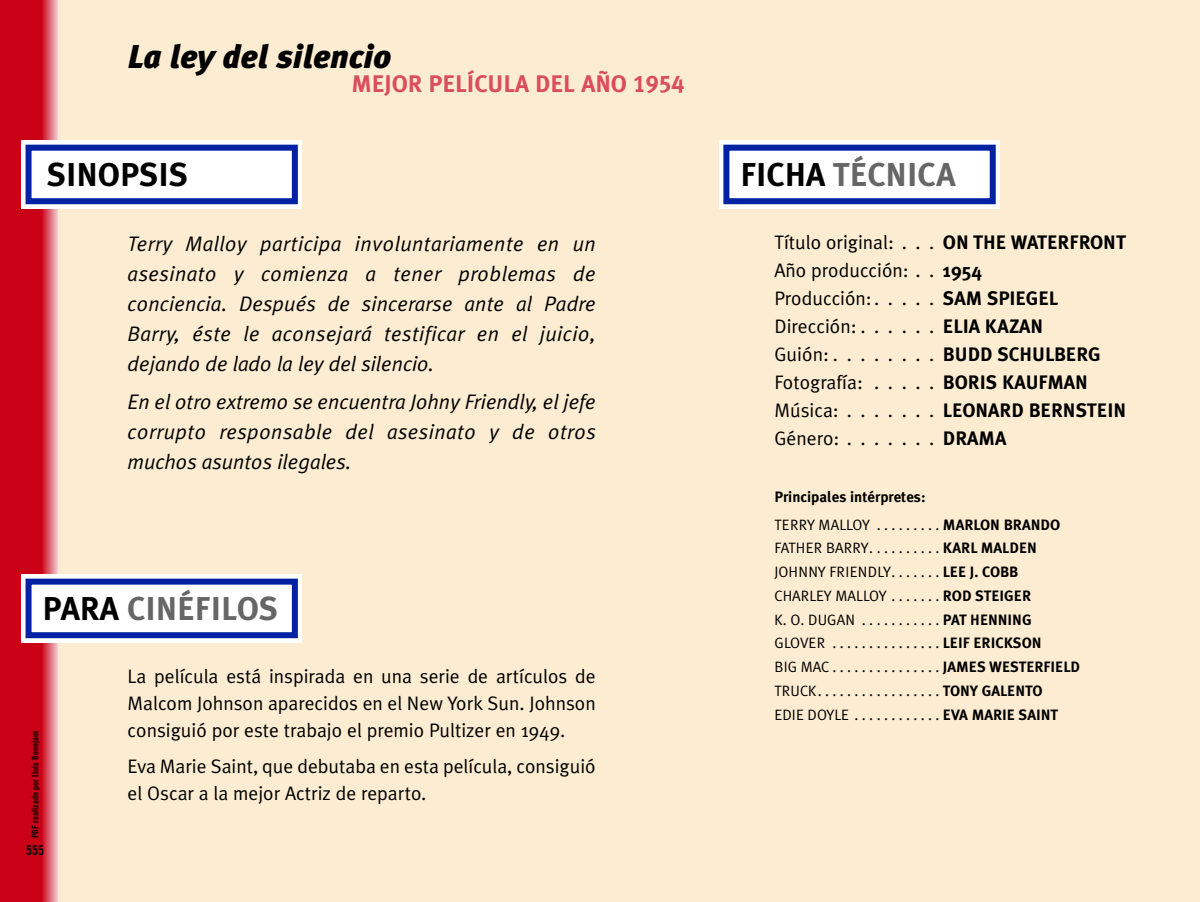
<style>
.page{position:relative;width:1200px;height:902px;background:#fff}
.page>*{position:absolute;margin:0;border:0;box-sizing:border-box;transform-origin:0 0}
.t1{font:33px "Meta Plus Bold Caps";color:#666}
.t2{font:italic 900 33px "Meta Plus";color:#000}
.t3{font:33px "Meta Plus Bold Caps";color:#000}
.t4{font:24px "Meta Plus Bold Caps";color:#da4d5c}
.t5{font:italic 21px/30px "Meta Plus Normal";letter-spacing:.005em;color:#000;text-align:justify}
.t6{font:19.5px/28px "Meta Plus Normal";color:#000}
.t7{font:700 19.5px "Meta Plus";color:#000}
.t8{font:15px/23.7px "Meta Plus Normal";color:#000}
.t9{font:700 15px "Meta Plus";color:#000}
.t10{font:13.5px "Trade Gothic Bold Cond Twenty";color:#000}
.t11{font:9px "Trade Gothic Bold Cond Twenty";color:#000}
.s1{color:#000}
.s2{font-family:"Meta Plus";font-weight:700}
.s3{font-family:"Meta Plus Normal";font-weight:400}
</style>
<div class="page">
<div style="left:0;top:0;width:1199px;height:901px;background:#fcecd1"></div>
<div style="left:0;top:0;width:57px;height:901px;background:#ca0016"></div>
<svg style="left:43px;top:0;width:14px;height:901px;background:#df6572"></svg>
<svg style="left:21px;top:140px;width:281px;height:68px;background:#eff1f9"></svg>
<div style="left:32px;top:151px;width:260px;height:47px;background:#fff"></div>
<div style="left:26px;top:145px;width:272px;height:59px;border:6px solid #0022a3"></div>
<svg style="left:21px;top:574px;width:281px;height:68px;background:#f7f8fc"></svg>
<div style="left:32px;top:584px;width:260px;height:48px;background:#fff"></div>
<div style="left:26px;top:578px;width:272px;height:60px;border:6px solid #0022a3"></div>
<svg style="left:719px;top:140px;width:280px;height:68px;background:#eef0f8"></svg>
<div style="left:729px;top:151px;width:260px;height:47px;background:#fff"></div>
<div style="left:723px;top:145px;width:272px;height:59px;border:6px solid #0022a3"></div>
<h1 class="t2" style="left:128px;top:38px;width:265px">La ley del silencio</h1>
<p class="t4" style="left:351px;top:70px;width:334px">MEJOR PELÍCULA DEL AÑO 1954</p>
<h1 class="t3" style="left:47px;top:155px;width:143px">SINOPSIS</h1>
<p class="t5" style="left:128px;top:228px;width:469px">Terry Malloy participa involuntariamente en un asesinato y comienza a tener problemas de conciencia. Después de sincerarse ante al Padre Barry, éste le aconsejará testificar en el juicio, dejando de lado la ley del silencio.</p>
<p class="t5" style="left:128px;top:387px;width:469px">En el otro extremo se encuentra Johny Friendly, el jefe corrupto responsable del asesinato y de otros muchos asuntos ilegales.</p>
<h1 class="t1" style="left:43px;top:589px;width:237px"><span class="s1">PARA</span> CINÉFILOS</h1>
<p class="t11" style="left:32px;top:838px;width:108px;rotate:-90deg">PDF realizado por Lluís Benejam</p>
<p class="t10" style="left:26px;top:845px;width:19px">555</p>
<p class="t6" style="left:128px;top:663px;width:469px;line-height:27px;text-align:justify">La película está inspirada en una serie de artículos de Malcom Johnson aparecidos en el New York Sun. Johnson consiguió por este trabajo el premio Pultizer en 1949.</p>
<p class="t6" style="left:128px;top:752px;width:469px;line-height:27px">Eva Marie Saint, que debutaba en esta película, consiguió el Oscar a la mejor Actriz de reparto.</p>
<h1 class="t1" style="left:740px;top:155px;width:217px"><span class="s1">FICHA</span> TÉCNICA</h1>
<p class="t6" style="left:774px;top:228px;width:353px">Título original: . . . <span class="s2">ON THE WATERFRONT<br></span>Año producción: . . <span class="s2">1954<br></span>Producción:. . . . . <span class="s2">SAM SPIEGEL<br></span>Dirección: . . . . . . <span class="s2">ELIA KAZAN<br></span>Guión: . . . . . . . . <span class="s2">BUDD SCHULBERG<br></span>Fotografía: . . . . . <span class="s2">BORIS KAUFMAN</span></p>
<p class="t7" style="left:774px;top:399px;width:353px"><span class="s3">Música: . . . . . . .</span> LEONARD BERNSTEIN</p>
<p class="t6" style="left:774px;top:424px;width:233px">Género: . . . . . . . <span class="s2">DRAMA</span></p>
<p class="t9" style="left:774px;top:487px;width:153px">Principales intérpretes:</p>
<p class="t8" style="left:774px;top:512px;width:307px">TERRY MALLOY . . . . . . . . . <span class="s2">MARLON BRANDO </span>FATHER BARRY. . . . . . . . . . <span class="s2">KARL MALDEN </span>JOHNNY FRIENDLY. . . . . . . <span class="s2">LEE J. COBB<br></span>CHARLEY MALLOY . . . . . . . <span class="s2">ROD STEIGER </span>K.O.DUGAN ...........<span class="s2">PATHENNING </span>GLOVER ...............<span class="s2">LEIFERICKSON<br></span>BIG MAC. . . . . . . . . . . . . . . <span class="s2">JAMES WESTERFIELD </span>TRUCK.................<span class="s2">TONYGALENTO<br></span>EDIE DOYLE . . . . . . . . . . . . <span class="s2">EVA MARIE SAINT</span></p>
</div>
